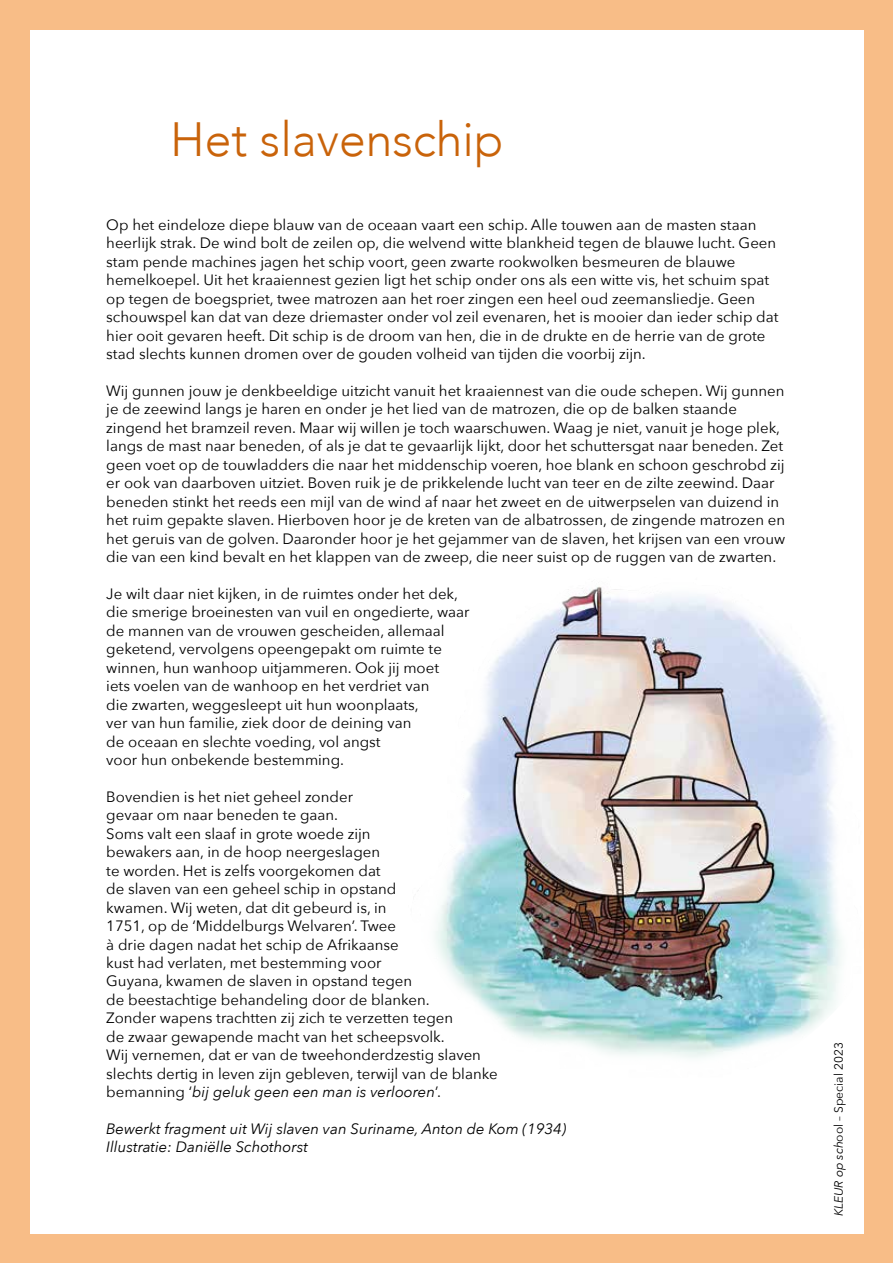
<style>
.page{position:relative;width:893px;height:1263px;background:#f8bd87}
.page>*{position:absolute;margin:0;border:0;box-sizing:border-box;transform-origin:0 0}
.t1{font:300 48px "Avenir";color:#c9630a}
.t2{font:15px/18.5px "Avenir Next";color:#000}
.t3{font:italic 15px/18.5px "Avenir Next";color:#000}
.t4{font:12px "Avenir Next";color:#000}
.s1{font-style:italic}
</style>
<div class="page">
<div style="left:30px;top:30px;width:833px;height:1203px;background:#fff"></div>
<img style="left:418px;top:570px;width:446px;height:521px">
<h1 class="t1" style="left:170px;top:111px;width:335px">Het slavenschip</h1>
<p class="t2" style="left:106px;top:215px;width:674px">Op het eindeloze diepe blauw van de oceaan vaart een schip. Alle touwen aan de masten staan heerlijk strak. De wind bolt de zeilen op, die welvend witte blankheid tegen de blauwe lucht. Geen stam pende machines jagen het schip voort, geen zwarte rookwolken besmeuren de blauwe hemelkoepel. Uit het kraaiennest gezien ligt het schip onder ons als een witte vis, het schuim spat op tegen de boegspriet, twee matrozen aan het roer zingen een heel oud zeemansliedje. Geen schouwspel kan dat van deze driemaster onder vol zeil evenaren, het is mooier dan ieder schip dat hier ooit gevaren heeft. Dit schip is de droom van hen, die in de drukte en de herrie van de grote stad slechts kunnen dromen over de gouden volheid van tijden die voorbij zijn.</p>
<p class="t2" style="left:106px;top:381px;width:680px">Wij gunnen jouw je denkbeeldige uitzicht vanuit het kraaiennest van die oude schepen. Wij gunnen je de zeewind langs je haren en onder je het lied van de matrozen, die op de balken staande zingend het bramzeil reven. Maar wij willen je toch waarschuwen. Waag je niet, vanuit je hoge plek, langs de mast naar beneden, of als je dat te gevaarlijk lijkt, door het schuttersgat naar beneden. Zet geen voet op de touwladders die naar het middenschip voeren, hoe blank en schoon geschrobd zij er ook van daarboven uitziet. Boven ruik je de prikkelende lucht van teer en de zilte zeewind. Daar beneden stinkt het reeds een mijl van de wind af naar het zweet en de uitwerpselen van duizend in het ruim gepakte slaven. Hierboven hoor je de kreten van de albatrossen, de zingende matrozen en het geruis van de golven. Daaronder hoor je het gejammer van de slaven, het krijsen van een vrouw die van een kind bevalt en het klappen van de zweep, die neer suist op de ruggen van de zwarten.</p>
<p class="t2" style="left:106px;top:584px;width:365px">Je wilt daar niet kijken, in de ruimtes onder het dek, die smerige broeinesten van vuil en ongedierte, waar de mannen van de vrouwen gescheiden, allemaal geketend, vervolgens opeengepakt om ruimte te winnen, hun wanhoop uitjammeren. Ook jij moet<br>iets voelen van de wanhoop en het verdriet van<br>die zwarten, weggesleept uit hun woonplaats,<br>ver van hun familie, ziek door de deining van<br>de oceaan en slechte voeding, vol angst<br>voor hun onbekende bestemming.</p>
<p class="t2" style="left:106px;top:787px;width:393px">Bovendien is het niet geheel zonder<br>gevaar om naar beneden te gaan.<br>Soms valt een slaaf in grote woede zijn<br>bewakers aan, in de hoop neergeslagen<br>te worden. Het is zelfs voorgekomen dat<br>de slaven van een geheel schip in opstand<br>kwamen. Wij weten, dat dit gebeurd is, in<br>1751, op de ‘Middelburgs Welvaren’. Twee<br>à drie dagen nadat het schip de Afrikaanse<br>kust had verlaten, met bestemming voor<br>Guyana, kwamen de slaven in opstand tegen<br>de beestachtige behandeling door de blanken.<br>Zonder wapens trachtten zij zich te verzetten tegen<br>de zwaar gewapende macht van het scheepsvolk.<br>Wij vernemen, dat er van de tweehonderdzestig slaven slechts dertig in leven zijn gebleven, terwijl van de blanke bemanning ‘<span class="s1">bij geluk geen een man is verlooren</span>’.</p>
<p class="t3" style="left:106px;top:1119px;width:462px">Bewerkt fragment uit Wij slaven van Suriname, Anton de Kom (1934)<br>Illustratie: Daniëlle Schothorst</p>
<p class="t4" style="left:828px;top:1216px;width:175px;rotate:-90deg"><span class="s1">KLEUR op sch</span>ool – Special 2023</p>
</div>
